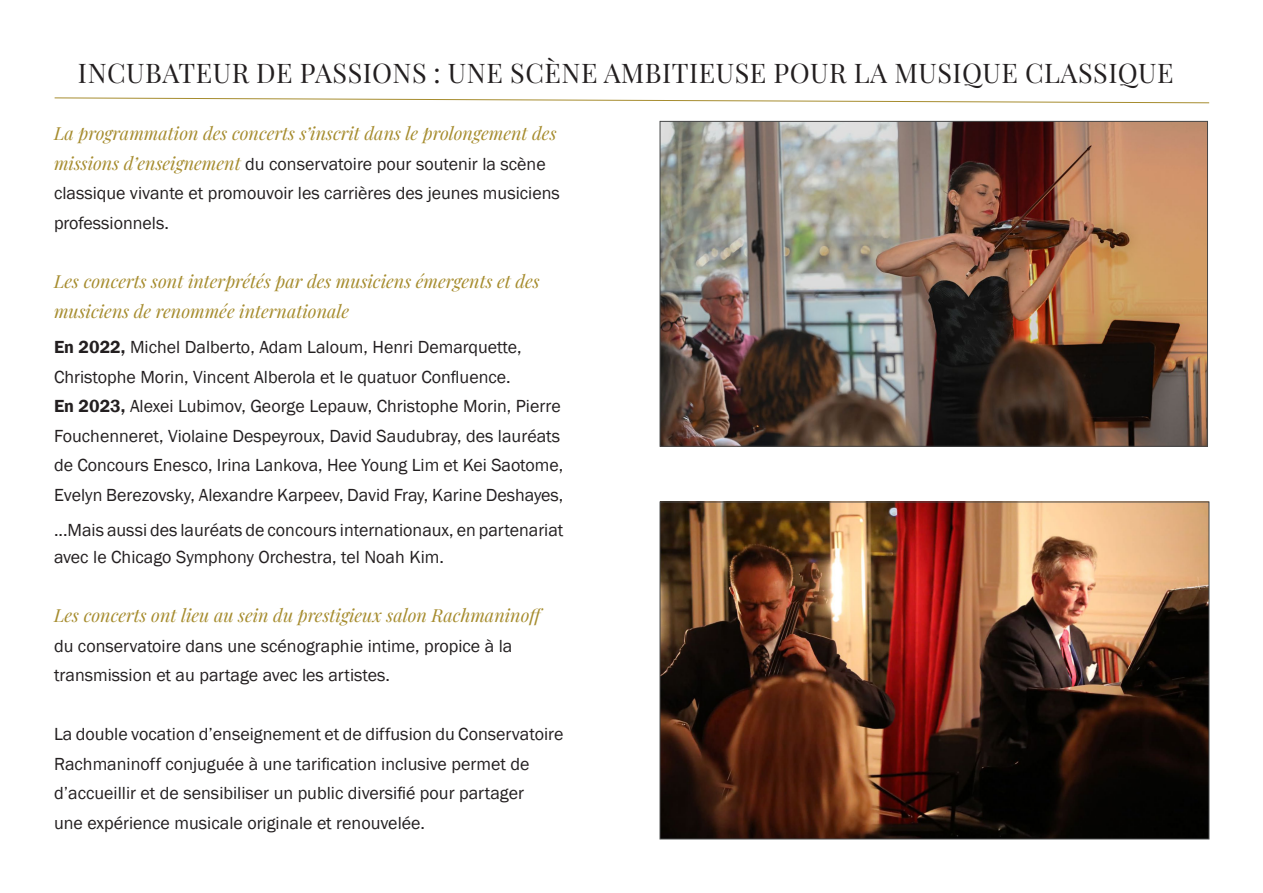
<style>
.page{position:relative;width:1263px;height:893px;background:#fff}
.page>*{position:absolute;margin:0;border:0;box-sizing:border-box;transform-origin:0 0}
.t1{font:27px "Playfair Display";letter-spacing:.02em;color:#231f20}
.t2{font:18px/27px "Franklin Gothic";color:#231f20}
.t3{font:italic 18px "Playfair Display";color:#a68c2e}
.s1{font-family:"Playfair Display";font-style:italic;color:#a68c2e}
.s2{font-weight:600}
</style>
<div class="page">
<img style="left:662px;top:123px;width:544px;height:321px">
<img style="left:662px;top:504px;width:545px;height:333px">
<svg style="left:54px;top:97px;width:1156px;height:7px"></svg>
<p class="t1" style="left:78px;top:52px;width:1097px">INCUBATEUR DE PASSIONS : UNE SCÈNE AMBITIEUSE POUR LA MUSIQUE CLASSIQUE</p>
<p class="t3" style="left:54px;top:120px;width:504px">La programmation des concerts s’inscrit dans le prolongement des</p>
<p class="t2" style="left:54px;top:151px;width:493px"><span class="s1">missions d’enseignement</span> du conservatoire pour soutenir la scène</p>
<p class="t2" style="left:54px;top:180px;width:507px">classique vivante et promouvoir les carrières des jeunes musiciens</p>
<p class="t2" style="left:54px;top:210px;width:116px">professionnels.</p>
<p class="t3" style="left:54px;top:267px;width:487px">Les concerts sont interprétés par des musiciens émergents et des</p>
<p class="t3" style="left:54px;top:297px;width:297px">musiciens de renommée internationale</p>
<p class="t2" style="left:54px;top:334px;width:469px"><span class="s2">En 2022,</span> Michel Dalberto, Adam Laloum, Henri Demarquette,</p>
<p class="t2" style="left:54px;top:363px;width:458px">Christophe Morin, Vincent Alberola et le quatuor Confluence.</p>
<p class="t2" style="left:54px;top:393px;width:508px"><span class="s2">En 2023,</span> Alexei Lubimov, George Lepauw, Christophe Morin, Pierre</p>
<p class="t2" style="left:54px;top:422px;width:508px">Fouchenneret, Violaine Despeyroux, David Saudubray, des lauréats</p>
<p class="t2" style="left:54px;top:452px;width:511px">de Concours Enesco, Irina Lankova, Hee Young Lim et Kei Saotome,</p>
<p class="t2" style="left:54px;top:481px;width:511px">Evelyn Berezovsky, Alexandre Karpeev, David Fray, Karine Deshayes,</p>
<p class="t2" style="left:54px;top:517px;width:511px">...Mais aussi des lauréats de concours internationaux, en partenariat avec le Chicago Symphony Orchestra, tel Noah Kim.</p>
<p class="t3" style="left:54px;top:601px;width:491px">Les concerts ont lieu au sein du prestigieux salon Rachmaninoff</p>
<p class="t2" style="left:54px;top:632px;width:460px">du conservatoire dans une scénographie intime, propice à la</p>
<p class="t2" style="left:54px;top:662px;width:337px">transmission et au partage avec les artistes.</p>
<p class="t2" style="left:54px;top:721px;width:511px">La double vocation d’enseignement et de diffusion du Conservatoire</p>
<p class="t2" style="left:54px;top:750px;width:477px">Rachmaninoff conjuguée à une tarification inclusive permet de</p>
<p class="t2" style="left:54px;top:780px;width:471px">d’accueillir et de sensibiliser un public diversifié pour partager</p>
<p class="t2" style="left:54px;top:809px;width:373px">une expérience musicale originale et renouvelée.</p>
</div>
